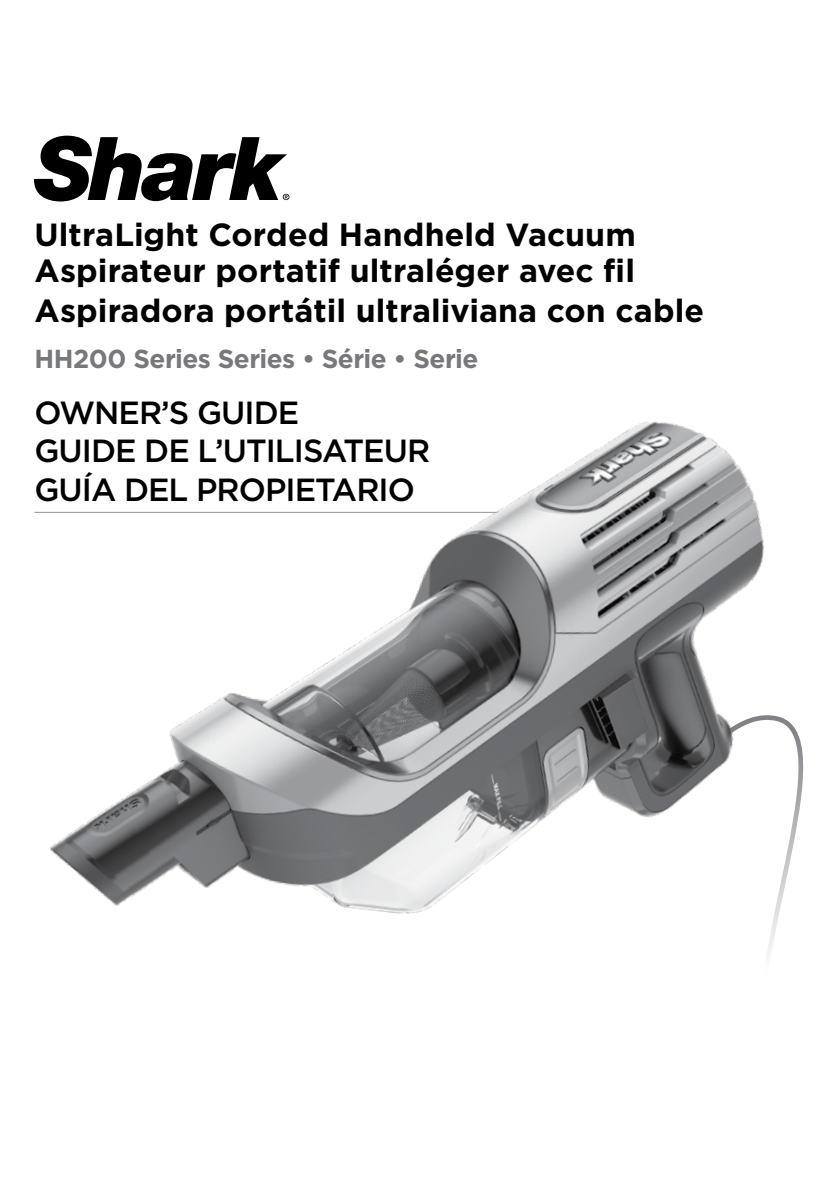
<style>
.page{position:relative;width:840px;height:1191px;background:#fff}
.page>*{position:absolute;margin:0;border:0;box-sizing:border-box;transform-origin:0 0}
.t1{font:700 32px/36px "Gotham";color:#000}
.t2{font:500 32px/38.4px "Gotham";letter-spacing:-.03em;color:#000}
.t3{font:700 26px "Gotham";letter-spacing:-.02em;color:#77787b}
</style>
<div class="page">
<svg style="left:794px;top:727px;width:10px;height:114px"></svg>
<img style="left:34px;top:421px;width:760px;height:531px">
<svg style="left:34px;top:136px;width:255px;height:65px"></svg>
<p class="t1" style="left:34px;top:217px;width:602px">UltraLight Corded Handheld Vacuum<br>Aspirateur portatif ultraléger avec fil</p>
<p class="t1" style="left:34px;top:293px;width:671px">Aspiradora portátil ultraliviana con cable</p>
<p class="t3" style="left:34px;top:342px;width:445px">HH200 Series Series • Série • Serie</p>
<p class="t2" style="left:34px;top:393px;width:397px">OWNER’S GUIDE<br>GUIDE DE L’UTILISATEUR<br>GUÍA DEL PROPIETARIO</p>
</div>
